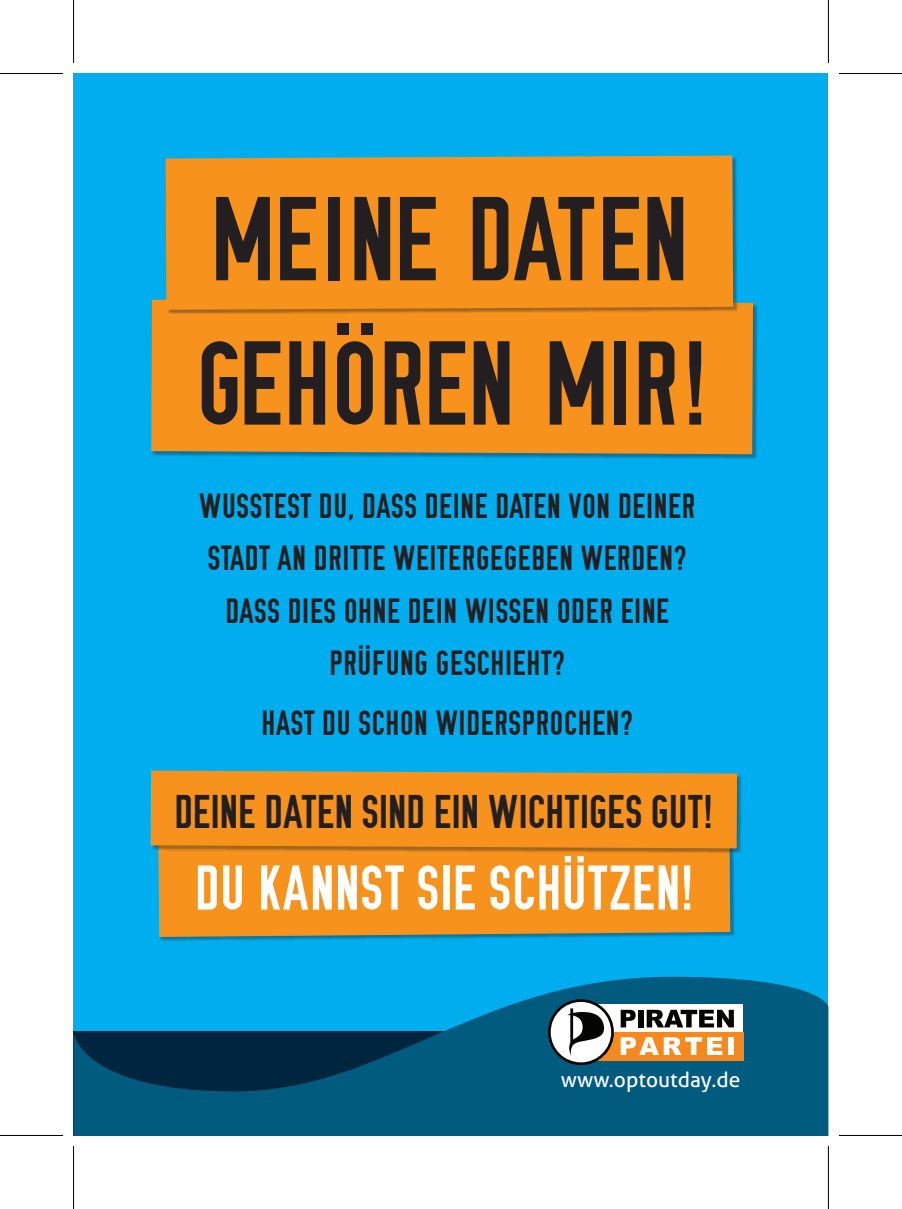
<style>
.page{position:relative;width:902px;height:1209px;background:#fff}
.page>*{position:absolute;margin:0;border:0;box-sizing:border-box;transform-origin:0 0}
.t1{font:119px "OSP DIN";letter-spacing:.01em;color:#231f20}
.t2{font:63px "OSP DIN";letter-spacing:.015em;color:#fff}
.t3{font:47.25px "OSP DIN";color:#231f20}
.t4{font:35px/52.5px "OSP DIN";letter-spacing:.02em;color:#231f20;text-align:center}
.t5{font:21px "Aller";color:#fff}
</style>
<div class="page">
<div style="left:74px;top:74px;width:754px;height:1061px;background:#00aeef"></div>
<svg style="left:74px;top:976px;width:754px;height:159px;fill:#005b7f"></svg>
<div style="left:159px;top:840px;width:576px;height:102px;background:#231f20;opacity:.4"></div>
<div style="left:158px;top:853px;width:572px;height:84px;background:#f7931d"></div>
<div style="left:151px;top:771px;width:590px;height:82px;background:#231f20;opacity:.4"></div>
<div style="left:150px;top:770px;width:586px;height:78px;background:#f7931d"></div>
<div style="left:152px;top:301px;width:605px;height:158px;background:#231f20;opacity:.4"></div>
<div style="left:151px;top:300px;width:601px;height:154px;background:#f7931d"></div>
<div style="left:166px;top:156px;width:571px;height:158px;background:#231f20;opacity:.4"></div>
<div style="left:165px;top:156px;width:567px;height:154px;background:#f7931d"></div>
<div style="left:577px;top:1004px;width:166px;height:56px;background:#fff"></div>
<div style="left:577px;top:1032px;width:166px;height:28px;background:#f5881f"></div>
<svg style="left:620px;top:1009px;width:15px;height:18px"></svg>
<div style="left:637px;top:1009px;width:6px;height:18px;background:#040503"></div>
<svg style="left:646px;top:1009px;width:87px;height:18px"></svg>
<svg style="left:620px;top:1037px;width:102px;height:18px"></svg>
<div style="left:727px;top:1037px;width:6px;height:18px;background:#fff"></div>
<svg style="left:547px;top:999px;width:66px;height:66px;background:#8a9799"></svg>
<div style="left:337px;top:324px;width:11px;height:11px;background:#231f20"></div>
<div style="left:361px;top:324px;width:11px;height:11px;background:#231f20"></div>
<div style="left:71px;top:0;width:5px;height:63px;background:#f5f5f5"></div>
<div style="left:71px;top:1146px;width:5px;height:63px;background:#f5f5f5"></div>
<svg style="left:828px;top:0;width:1px;height:63px"></svg>
<svg style="left:828px;top:1146px;width:1px;height:63px"></svg>
<hr style="left:0;top:73px;width:63px;height:1px;background:#000">
<hr style="left:838px;top:73px;width:63px;height:1px;background:#000">
<hr style="left:0;top:1134px;width:63px;height:2px;background:#000">
<hr style="left:838px;top:1134px;width:63px;height:2px;background:#000">
<hr style="left:73px;top:0;width:1px;height:63px;background:#000">
<hr style="left:73px;top:1146px;width:1px;height:63px;background:#000">
<hr style="left:827px;top:0;width:1px;height:63px;background:#000">
<hr style="left:827px;top:1146px;width:1px;height:63px;background:#000">
<p class="t1" style="left:210px;top:179px;width:479px">MEINE DATEN</p>
<p class="t1" style="left:196px;top:323px;width:512px">GEHÖREN MIR!</p>
<p class="t4" style="left:199px;top:480px;width:497px">WUSSTEST DU, DASS DEINE DATEN VON DEINER STADT AN DRITTE WEITERGEGEBEN WERDEN?<br>DASS DIES OHNE DEIN WISSEN ODER EINE PRÜFUNG GESCHIEHT?</p>
<p class="t4" style="left:261px;top:697px;width:372px">HAST DU SCHON WIDERSPROCHEN?</p>
<p class="t3" style="left:174px;top:788px;width:540px">DEINE DATEN SIND EIN WICHTIGES GUT!</p>
<p class="t2" style="left:195px;top:856px;width:500px">DU KANNST SIE SCHÜTZEN!</p>
<p class="t5" style="left:560px;top:1067px;width:181px">www.optoutday.de</p>
</div>
